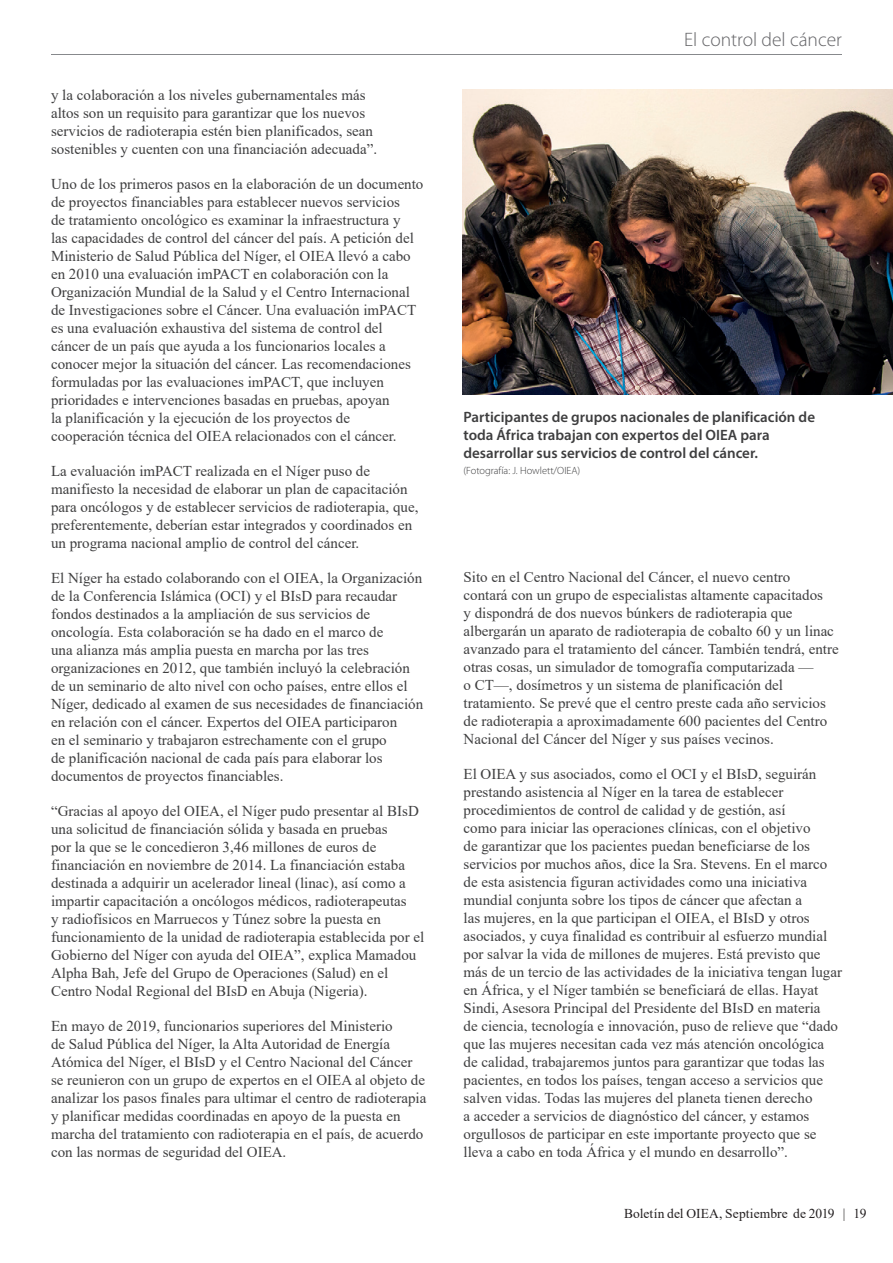
<style>
.page{position:relative;width:893px;height:1263px;background:#fff}
.page>*{position:absolute;margin:0;border:0;box-sizing:border-box;transform-origin:0 0}
.t1{font:300 19.5px "Myriad Pro";color:#636366}
.t2{font:15px/18px "Times New Roman";color:#3e3e3f}
.t3{font:600 15px/18px "Myriad Pro";color:#3e3e3f}
.t4{font:13.5px "Times New Roman";letter-spacing:.005em;color:#231f20}
.t5{font:300 10.5px "Myriad Pro";color:#3e3e3f}
</style>
<div class="page">
<img style="left:462px;top:89px;width:431px;height:306px">
<hr style="left:51px;top:54px;width:791px;height:1px;background:#87898c">
<p class="t2" style="left:51px;top:85px;width:328px">y la colaboración a los niveles gubernamentales más altos son un requisito para garantizar que los nuevos servicios de radioterapia estén bien planificados, sean sostenibles y cuenten con una financiación adecuada”.</p>
<p class="t2" style="left:51px;top:174px;width:374px">Uno de los primeros pasos en la elaboración de un documento de proyectos financiables para establecer nuevos servicios<br>de tratamiento oncológico es examinar la infraestructura y<br>las capacidades de control del cáncer del país. A petición del Ministerio de Salud Pública del Níger, el OIEA llevó a cabo en 2010 una evaluación imPACT en colaboración con la Organización Mundial de la Salud y el Centro Internacional de Investigaciones sobre el Cáncer. Una evaluación imPACT es una evaluación exhaustiva del sistema de control del cáncer de un país que ayuda a los funcionarios locales a conocer mejor la situación del cáncer. Las recomendaciones formuladas por las evaluaciones imPACT, que incluyen prioridades e intervenciones basadas en pruebas, apoyan<br>la planificación y la ejecución de los proyectos de cooperación técnica del OIEA relacionados con el cáncer.</p>
<p class="t2" style="left:51px;top:461px;width:369px">La evaluación imPACT realizada en el Níger puso de manifiesto la necesidad de elaborar un plan de capacitación para oncólogos y de establecer servicios de radioterapia, que, preferentemente, deberían estar integrados y coordinados en un programa nacional amplio de control del cáncer.</p>
<p class="t2" style="left:51px;top:568px;width:374px">El Níger ha estado colaborando con el OIEA, la Organización de la Conferencia Islámica (OCI) y el BIsD para recaudar fondos destinados a la ampliación de sus servicios de oncología. Esta colaboración se ha dado en el marco de<br>una alianza más amplia puesta en marcha por las tres organizaciones en 2012, que también incluyó la celebración de un seminario de alto nivel con ocho países, entre ellos el Níger, dedicado al examen de sus necesidades de financiación en relación con el cáncer. Expertos del OIEA participaron<br>en el seminario y trabajaron estrechamente con el grupo<br>de planificación nacional de cada país para elaborar los documentos de proyectos financiables.</p>
<p class="t2" style="left:51px;top:801px;width:375px">“Gracias al apoyo del OIEA, el Níger pudo presentar al BIsD una solicitud de financiación sólida y basada en pruebas<br>por la que se le concedieron 3,46 millones de euros de financiación en noviembre de 2014. La financiación estaba destinada a adquirir un acelerador lineal (linac), así como a impartir capacitación a oncólogos médicos, radioterapeutas<br>y radiofísicos en Marruecos y Túnez sobre la puesta en funcionamiento de la unidad de radioterapia establecida por el Gobierno del Níger con ayuda del OIEA”, explica Mamadou Alpha Bah, Jefe del Grupo de Operaciones (Salud) en el Centro Nodal Regional del BIsD en Abuja (Nigeria).</p>
<p class="t2" style="left:51px;top:1016px;width:377px">En mayo de 2019, funcionarios superiores del Ministerio<br>de Salud Pública del Níger, la Alta Autoridad de Energía Atómica del Níger, el BIsD y el Centro Nacional del Cáncer se reunieron con un grupo de expertos en el OIEA al objeto de analizar los pasos finales para ultimar el centro de radioterapia y planificar medidas coordinadas en apoyo de la puesta en marcha del tratamiento con radioterapia en el país, de acuerdo con las normas de seguridad del OIEA.</p>
<h1 class="t1" style="left:684px;top:28px;width:159px">El control del cáncer</h1>
<p class="t3" style="left:463px;top:407px;width:353px">Participantes de grupos nacionales de planificación de toda África trabajan con expertos del OIEA para desarrollar sus servicios de control del cáncer.</p>
<p class="t5" style="left:463px;top:465px;width:118px">(Fotografía: J. Howlett/OIEA)</p>
<p class="t2" style="left:463px;top:567px;width:377px">Sito en el Centro Nacional del Cáncer, el nuevo centro<br>contará con un grupo de especialistas altamente capacitados<br>y dispondrá de dos nuevos búnkers de radioterapia que albergarán un aparato de radioterapia de cobalto 60 y un linac avanzado para el tratamiento del cáncer. También tendrá, entre otras cosas, un simulador de tomografía computarizada —<br>o CT—, dosímetros y un sistema de planificación del tratamiento. Se prevé que el centro preste cada año servicios de radioterapia a aproximadamente 600 pacientes del Centro Nacional del Cáncer del Níger y sus países vecinos.</p>
<p class="t2" style="left:463px;top:764px;width:380px">El OIEA y sus asociados, como el OCI y el BIsD, seguirán prestando asistencia al Níger en la tarea de establecer procedimientos de control de calidad y de gestión, así<br>como para iniciar las operaciones clínicas, con el objetivo<br>de garantizar que los pacientes puedan beneficiarse de los servicios por muchos años, dice la Sra. Stevens. En el marco de esta asistencia figuran actividades como una iniciativa mundial conjunta sobre los tipos de cáncer que afectan a<br>las mujeres, en la que participan el OIEA, el BIsD y otros asociados, y cuya finalidad es contribuir al esfuerzo mundial por salvar la vida de millones de mujeres. Está previsto que más de un tercio de las actividades de la iniciativa tengan lugar en África, y el Níger también se beneficiará de ellas. Hayat Sindi, Asesora Principal del Presidente del BIsD en materia<br>de ciencia, tecnología e innovación, puso de relieve que “dado que las mujeres necesitan cada vez más atención oncológica de calidad, trabajaremos juntos para garantizar que todas las pacientes, en todos los países, tengan acceso a servicios que salven vidas. Todas las mujeres del planeta tienen derecho<br>a acceder a servicios de diagnóstico del cáncer, y estamos orgullosos de participar en este importante proyecto que se lleva a cabo en toda África y el mundo en desarrollo”.</p>
<p class="t4" style="left:624px;top:1204px;width:244px">Boletín del OIEA, Septiembre de 2019 | 19</p>
</div>
